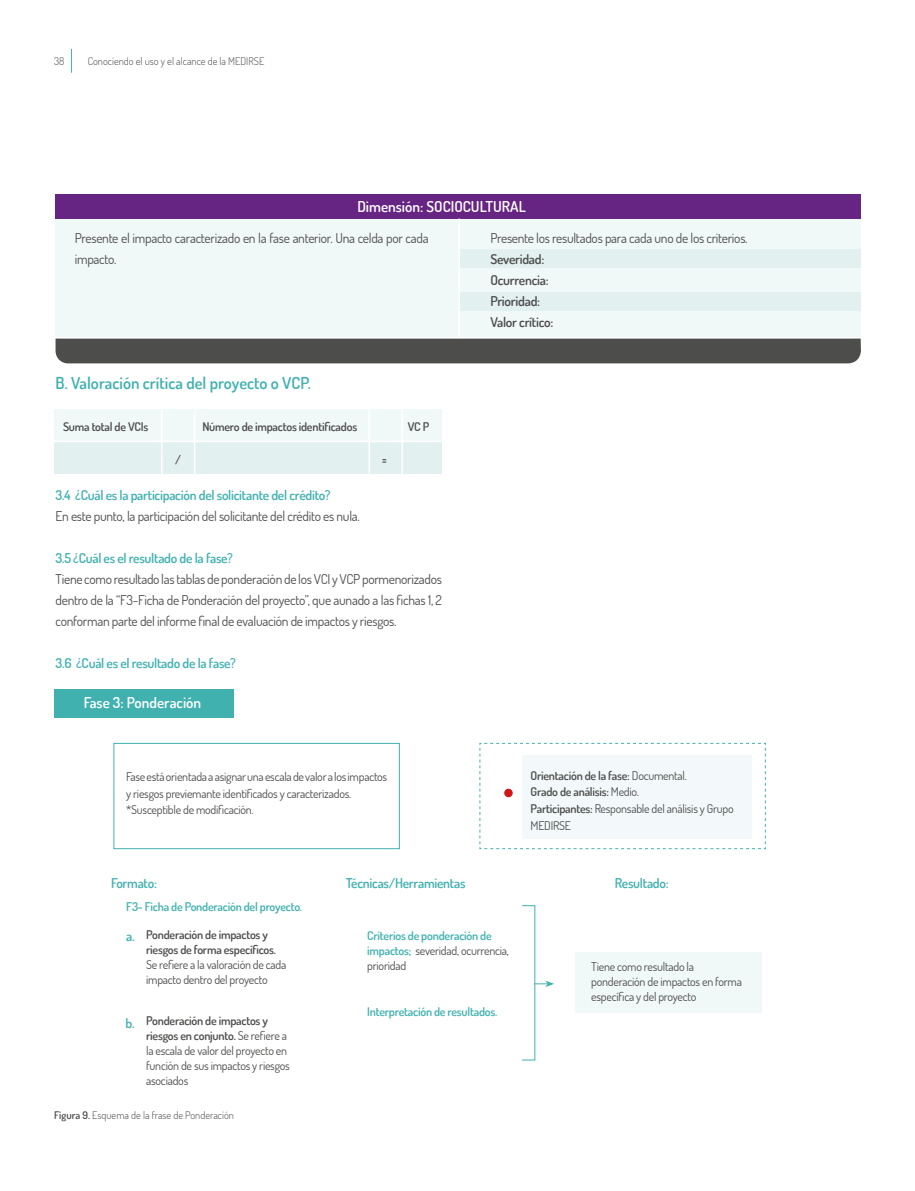
<style>
.page{position:relative;width:915px;height:1191px;background:#fff}
.page>*{position:absolute;margin:0;border:0;box-sizing:border-box;transform-origin:0 0}
.t1{font:600 16.5px "Dosis";color:#41b1af}
.t2{font:600 15px "Dosis";color:#fff}
.t3{font:13.5px/21px "Dosis";letter-spacing:-.02em;color:#4d4d4c}
.t4{font:600 13.5px "Dosis";letter-spacing:-.02em;color:#41b1af}
.t5{font:600 13.5px/21px "Dosis";letter-spacing:-.02em;color:#4d4d4c}
.t6{font:12px/15px "Dosis";letter-spacing:-.02em;color:#4d4d4c}
.t7{font:600 12px/15px "Dosis";letter-spacing:-.02em;color:#41b1af}
.t8{font:600 12px/15px "Dosis";letter-spacing:-.02em;color:#4d4d4c}
.t9{font:300 10.5px "Dosis";color:#4d4d4c}
.s1{font-weight:600}
.s2{font-weight:400;color:#4d4d4c}
</style>
<div class="page">
<svg style="left:71px;top:49px;width:1px;height:24px"></svg>
<div style="left:56px;top:218px;width:804px;height:119px;background:#f1f8f8"></div>
<div style="left:459px;top:249px;width:401px;height:18px;background:#e2f0f0"></div>
<div style="left:459px;top:292px;width:401px;height:19px;background:#e2f0f0"></div>
<div style="left:56px;top:193px;width:804px;height:25px;background:#662483"></div>
<div style="left:54px;top:689px;width:179px;height:29px;background:#41b1af"></div>
<div style="left:574px;top:952px;width:187px;height:61px;background:#f1f8f8"></div>
<svg style="left:479px;top:742px;width:286px;height:107px"></svg>
<div style="left:522px;top:755px;width:229px;height:83px;background:#f3f9fa"></div>
<div style="left:113px;top:743px;width:286px;height:106px;border:1px solid #41b1af"></div>
<div style="left:505px;top:789px;width:7px;height:7px;background:#cd171a;border-radius:50%"></div>
<div style="left:504px;top:788px;width:8px;height:9px;border:2px solid #cd171a;border-radius:50%"></div>
<svg style="left:534px;top:980px;width:20px;height:7px"></svg>
<div style="left:54px;top:409px;width:387px;height:32px;background:#f1f8f8"></div>
<div style="left:54px;top:442px;width:387px;height:32px;background:#e2f0f0"></div>
<hr style="left:161px;top:409px;width:1px;height:68px;background:#fff">
<hr style="left:368px;top:409px;width:2px;height:68px;background:#fff">
<hr style="left:194px;top:409px;width:1px;height:68px;background:#fff">
<hr style="left:401px;top:409px;width:2px;height:68px;background:#fff">
<hr style="left:458px;top:218px;width:2px;height:133px;background:#fff">
<div style="left:55px;top:338px;width:805px;height:25px;background:#4d4d4c"></div>
<p class="t9" style="left:54px;top:54px;width:12px">38</p>
<p class="t9" style="left:88px;top:54px;width:178px">Conociendo el uso y el alcance de la MEDIRSE</p>
<p class="t2" style="left:357px;top:197px;width:170px">Dimensión: SOCIOCULTURAL</p>
<p class="t3" style="left:75px;top:227px;width:355px">Presente el impacto caracterizado en la fase anterior. Una celda por cada impacto.</p>
<p class="t3" style="left:490px;top:227px;width:258px">Presente los resultados para cada uno de los criterios.</p>
<p class="t5" style="left:490px;top:248px;width:65px">Severidad:<br>Ocurrencia:<br>Prioridad:<br>Valor crítico:</p>
<h1 class="t1" style="left:56px;top:372px;width:257px">B. Valoración crítica del proyecto o VCP.</h1>
<p class="t8" style="left:63px;top:419px;width:87px">Suma total de VCIs</p>
<p class="t8" style="left:202px;top:419px;width:156px">Número de impactos identificados</p>
<p class="t8" style="left:407px;top:419px;width:23px">VC P</p>
<p class="t8" style="left:175px;top:452px;width:7px">/</p>
<p class="t8" style="left:382px;top:452px;width:7px">=</p>
<p class="t4" style="left:56px;top:486px;width:276px">3.4 ¿Cuál es la participación del solicitante del crédito?</p>
<p class="t3" style="left:56px;top:505px;width:306px">En este punto, la participación del solicitante del crédito es nula.</p>
<p class="t4" style="left:56px;top:549px;width:179px">3.5 ¿Cuál es el resultado de la fase?</p>
<p class="t3" style="left:56px;top:568px;width:388px;text-align:justify">Tiene como resultado las tablas de ponderación de los VCI y VCP pormenorizados dentro de la “F3-Ficha de Ponderación del proyecto”, que aunado a las fichas 1, 2 conforman parte del informe final de evaluación de impactos y riesgos.</p>
<p class="t4" style="left:56px;top:654px;width:182px">3.6 ¿Cuál es el resultado de la fase?</p>
<p class="t2" style="left:84px;top:693px;width:119px">Fase 3: Ponderación</p>
<p class="t6" style="left:126px;top:768px;width:262px;line-height:16.5px">Fase está orientada a asignar una escala de valor a los impactos y riesgos previemante identificados y caracterizados. *Susceptible de modificación.</p>
<p class="t6" style="left:530px;top:767px;width:204px;line-height:16.5px"><span class="s1">Orientación de la fase:</span> Documental.<br><span class="s1">Grado de análisis:</span> Medio.<br><span class="s1">Participantes:</span> Responsable del análisis y Grupo<br>MEDIRSE</p>
<p class="t4" style="left:111px;top:874px;width:47px">Formato:</p>
<p class="t7" style="left:126px;top:898px;width:177px">F3- Ficha de Ponderación del proyecto.</p>
<p class="t4" style="left:346px;top:874px;width:121px">Técnicas/Herramientas</p>
<p class="t4" style="left:614px;top:874px;width:55px">Resultado:</p>
<p class="t4" style="left:126px;top:927px;width:10px">a.</p>
<p class="t4" style="left:125px;top:1014px;width:11px">b.</p>
<p class="t8" style="left:146px;top:926px;width:131px">Ponderación de impactos y riesgos de forma específicos.</p>
<p class="t6" style="left:146px;top:956px;width:142px">Se refiere a la valoración de cada impacto dentro del proyecto</p>
<p class="t6" style="left:591px;top:959px;width:152px">Tiene como resultado la ponderación de impactos en forma específica y del proyecto</p>
<p class="t6" style="left:146px;top:1013px;width:145px"><span class="s1">Ponderación de impactos y riesgos en conjunto.</span> Se refiere a la escala de valor del proyecto en función de sus impactos y riesgos asociados</p>
<p class="t7" style="left:367px;top:928px;width:143px">Criterios de ponderación de impactos; <span class="s2">severidad, ocurrencia, prioridad</span></p>
<p class="t7" style="left:367px;top:1003px;width:131px">Interpretación de resultados.</p>
<p class="t9" style="left:54px;top:1108px;width:181px"><span class="s1">Figura 9.</span> Esquema de la frase de Ponderación</p>
</div>
